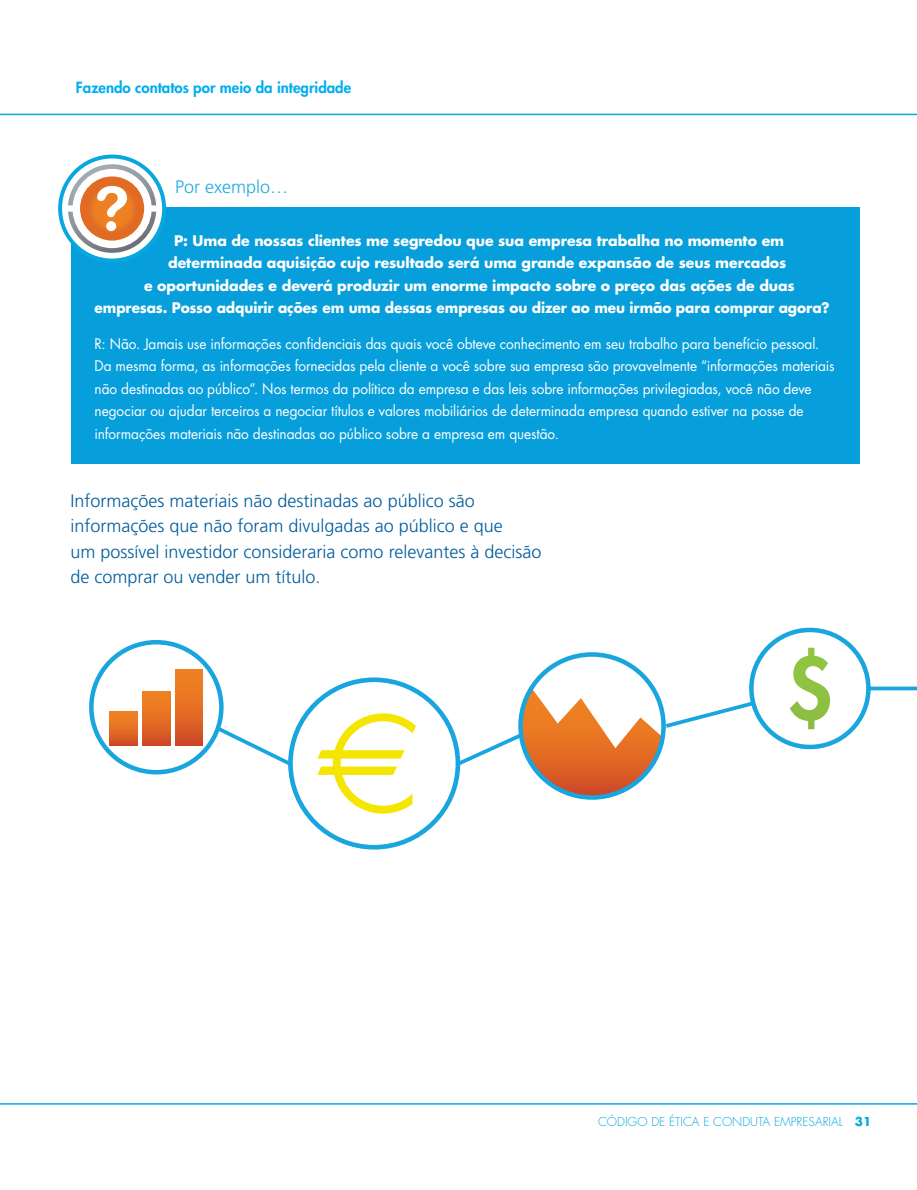
<style>
.page{position:relative;width:917px;height:1190px;background:#fff}
.page>*{position:absolute;margin:0;border:0;box-sizing:border-box;transform-origin:0 0}
.t1{font:300 18px/25.5px "Frutiger LT Std";color:#005d9c}
.t2{font:300 18px "Frutiger LT Std";color:#24aae1}
.t3{font:800 15px "Futura Std";color:#00aeef}
.t4{font:14.25px/22.5px "Futura Std";letter-spacing:-.005em;color:#fff;scale:.96 1}
.t5{font:700 14.25px "Futura Std";letter-spacing:-.005em;color:#fff}
.t6{font:700 14.25px "Futura Std";letter-spacing:-.005em;color:#fff;scale:.96 1}
.t7{font:300 12px "Futura Std";color:#08a7e0}
.s1{font-weight:700}
</style>
<div class="page">
<hr style="left:0;top:114px;width:916px;height:1px;background:#08a7e0">
<hr style="left:0;top:1102px;width:916px;height:2px;background:#08a7e0">
<svg style="left:208px;top:720px;width:94px;height:45px"></svg>
<div style="left:290px;top:679px;width:168px;height:168px;background:#fff;border-radius:50%"></div>
<svg style="left:317px;top:713px;width:99px;height:100px"></svg>
<div style="left:288px;top:677px;width:172px;height:172px;border:5px solid #19a5de;border-radius:50%"></div>
<div style="left:749px;top:627px;width:121px;height:122px;border:4px solid #19a5de;border-radius:50%"></div>
<div style="left:91px;top:642px;width:130px;height:130px;background:#fff;border-radius:50%"></div>
<div style="left:110px;top:711px;width:27px;height:34px;background:linear-gradient(to bottom,#f58a22,#d35226)"></div>
<div style="left:142px;top:691px;width:28px;height:54px;background:linear-gradient(to bottom,#f48a22,#d25027)"></div>
<div style="left:175px;top:669px;width:28px;height:76px;background:linear-gradient(to bottom,#f48922,#d14e27)"></div>
<div style="left:89px;top:640px;width:134px;height:134px;border:4px solid #19a5de;border-radius:50%"></div>
<svg style="left:868px;top:686px;width:48px;height:4px"></svg>
<div style="left:71px;top:207px;width:788px;height:256px;background:#069edb"></div>
<svg style="left:60px;top:156px;width:104px;height:104px"></svg>
<svg style="left:68px;top:164px;width:88px;height:89px"></svg>
<div style="left:58px;top:154px;width:108px;height:108px;border:4px solid #08a7e0;border-radius:50%"></div>
<svg style="left:449px;top:647px;width:381px;height:150px"></svg>
<p class="t3" style="left:76px;top:78px;width:277px">Fazendo contatos por meio da integridade</p>
<p class="t2" style="left:175px;top:176px;width:115px">Por exemplo…</p>
<p class="t5" style="left:174px;top:231px;width:611px">P: Uma de nossas clientes me segredou que sua empresa trabalha no momento em</p>
<p class="t5" style="left:168px;top:253px;width:619px">determinada aquisição cujo resultado será uma grande expansão de seus mercados</p>
<p class="t5" style="left:144px;top:276px;width:652px">e oportunidades e deverá produzir um enorme impacto sobre o preço das ações de duas</p>
<p class="t6" style="left:94px;top:298px;width:767px">empresas. Posso adquirir ações em uma dessas empresas ou dizer ao meu irmão para comprar agora?</p>
<p class="t4" style="left:94px;top:332px;width:772px">R: Não. Jamais use informações confidenciais das quais você obteve conhecimento em seu trabalho para benefício pessoal.<br>Da mesma forma, as informações fornecidas pela cliente a você sobre sua empresa são provavelmente “informações materiais não destinadas ao público”. Nos termos da política da empresa e das leis sobre informações privilegiadas, você não deve negociar ou ajudar terceiros a negociar títulos e valores mobiliários de determinada empresa quando estiver na posse de informações materiais não destinadas ao público sobre a empresa em questão.</p>
<p class="t1" style="left:70px;top:488px;width:472px">Informações materiais não destinadas ao público são informações que não foram divulgadas ao público e que<br>um possível investidor consideraria como relevantes à decisão de comprar ou vender um título.</p>
<p class="t7" style="left:598px;top:1114px;width:274px">CÓDIGO DE ÉTICA E CONDUTA EMPRESARIAL <span class="s1">31</span></p>
</div>
